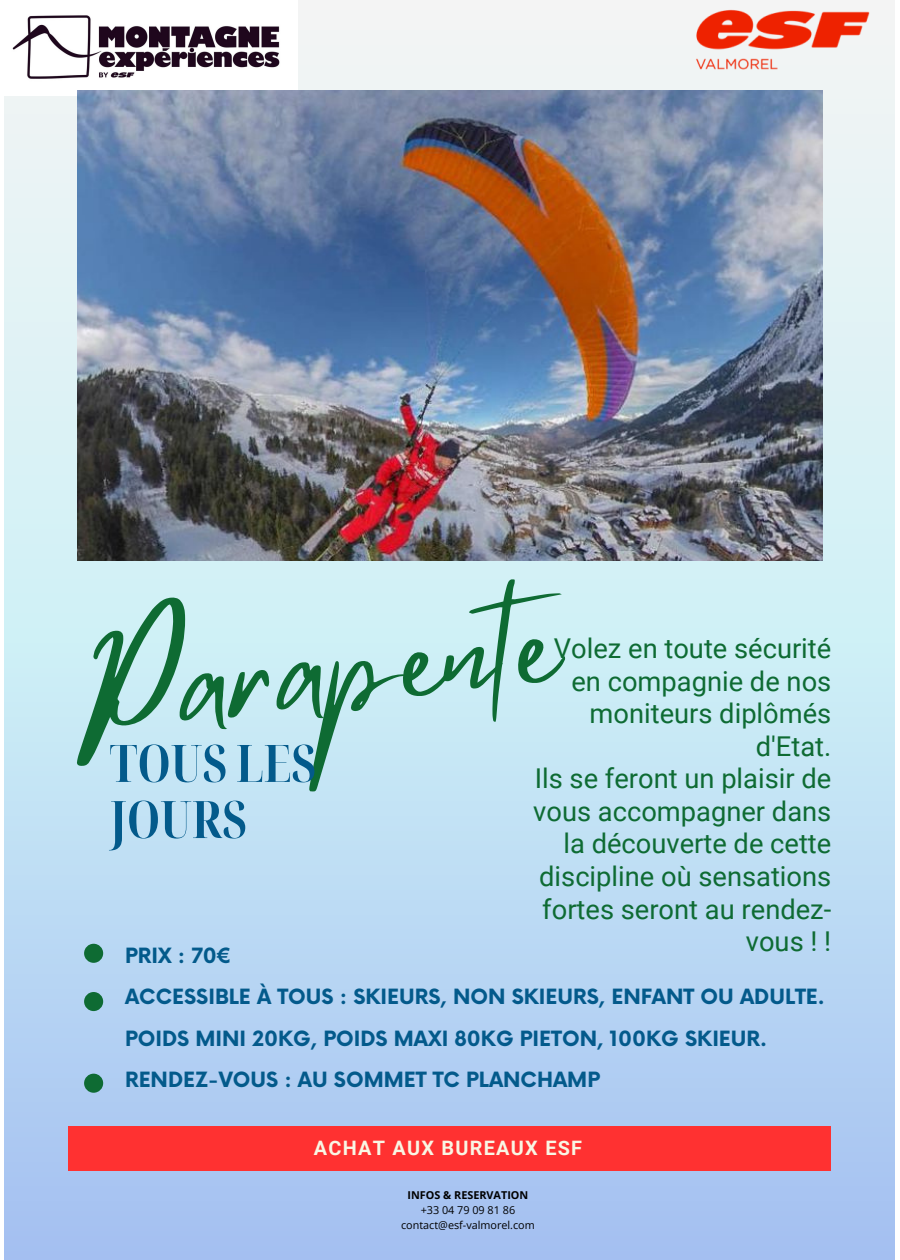
<style>
.page{position:relative;width:900px;height:1260px;background:#fff}
.page>*{position:absolute;margin:0;border:0;box-sizing:border-box;transform-origin:0 0}
.t1{font:133.06px "Mistrully";color:#0e6b33}
.t2{font:700 extra-condensed 51.69px/56.1px "Noto Serif Display";color:#035a8b}
.t3{font:27.31px/32.6px "Roboto";color:#0e6b33;text-align:right}
.t4{font:700 20.5px/41.6px "Now";color:#035a8b}
.t5{font:700 19.88px "Roboto";letter-spacing:.065em;color:#f9f6e4}
.t6{font:10.81px/14.6px "Open Sans";color:#000;text-align:center}
.s1{font-weight:700}
</style>
<div class="page">
<div style="left:5px;top:0;width:890px;height:1260px;background:linear-gradient(to bottom,#f4fff5,#a6caf2)"></div>
<div style="left:84px;top:992px;width:19px;height:19px;background:#0e6b33"></div>
<div style="left:84px;top:1074px;width:19px;height:19px;background:#0e6b33"></div>
<div style="left:69px;top:1127px;width:762px;height:44px;background:#ff3131"></div>
<div style="left:84px;top:944px;width:19px;height:19px;background:#0e6b33"></div>
<img style="left:5px;top:0;width:293px;height:96px">
<img style="left:78px;top:90px;width:745px;height:470px">
<img style="left:690px;top:0;width:205px;height:96px">
<h2 class="t1" style="left:63px;top:586px;width:487px;rotate:-6deg">Parapente</h2>
<h3 class="t3" style="left:533px;top:632px;width:300px">Volez en toute sécurité en compagnie de nos moniteurs diplômés d'Etat.<br>Ils se feront un plaisir de vous accompagner dans la découverte de cette discipline où sensations fortes seront au rendez&shy;vous ! !</h3>
<h4 class="t2" style="left:110px;top:734px;width:208px">TOUS LES<br>JOURS</h4>
<h1 class="t4" style="left:125px;top:936px;width:701px">PRIX : 70€<br>ACCESSIBLE À TOUS : SKIEURS, NON SKIEURS, ENFANT OU ADULTE.<br>POIDS MINI 20KG, POIDS MAXI 80KG PIETON, 100KG SKIEUR.<br>RENDEZ-VOUS : AU SOMMET TC PLANCHAMP</h1>
<p class="t5" style="left:314px;top:1136px;width:270px">ACHAT AUX BUREAUX ESF</p>
<h4 class="t6" style="left:401px;top:1188px;width:135px"><span class="s1">INFOS &amp; RESERVATION </span>+33 04 79 09 81 86 contact@esf-valmorel.com</h4>
</div>
